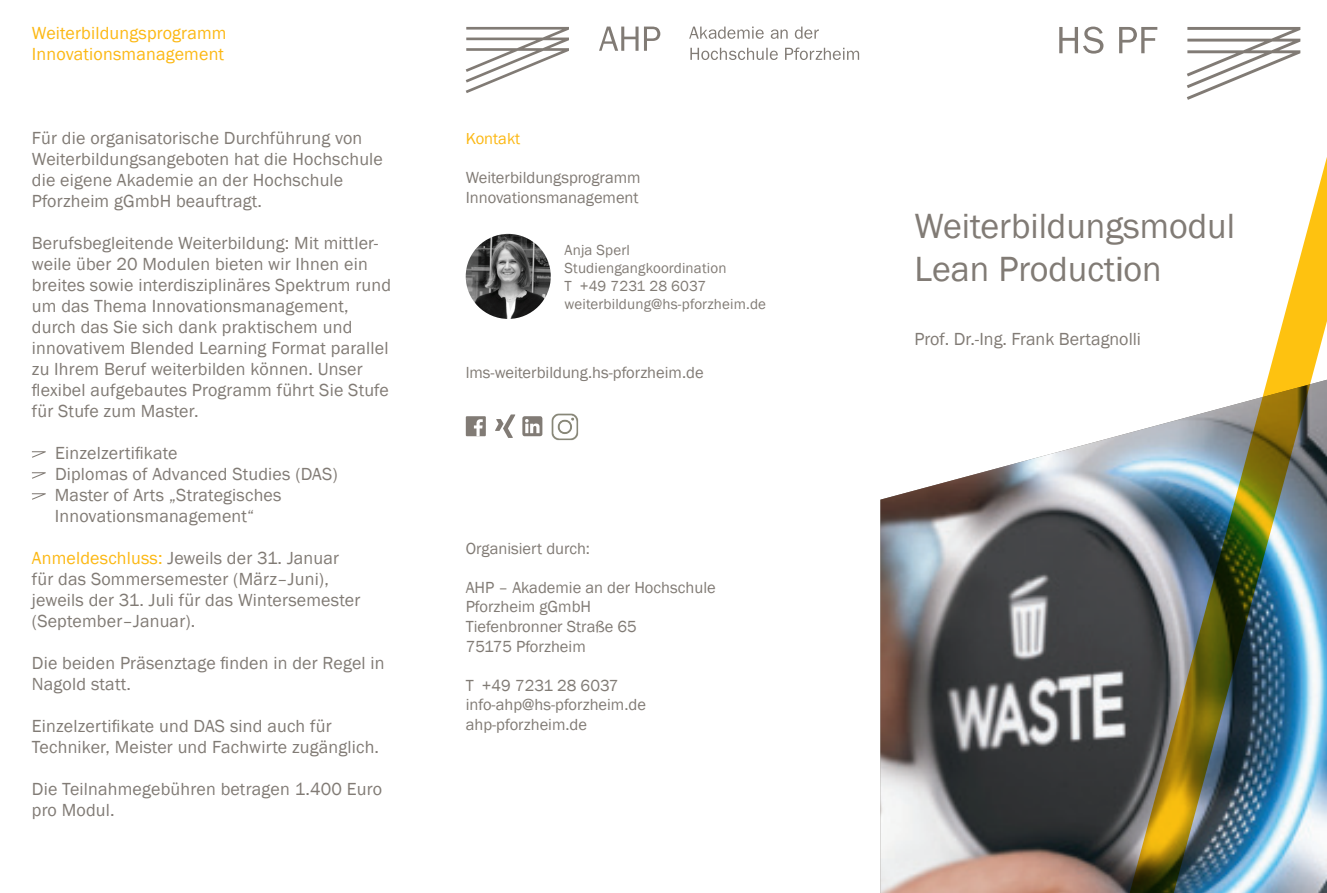
<style>
.page{position:relative;width:1327px;height:893px;background:#fff}
.page>*{position:absolute;margin:0;border:0;box-sizing:border-box;transform-origin:0 0}
.t1{font:36px/43.2px "Franklin Gothic";color:#817b75}
.t2{font:18px/21px "Franklin Gothic";letter-spacing:.01em;color:#817b75}
.t3{font:18px/21px "Franklin Gothic";letter-spacing:.01em;color:#fcb814}
.t4{font:16.5px/19.5px "Franklin Gothic";color:#817b75}
.t5{font:16.5px "Franklin Gothic";color:#fcb814}
.t6{font:15px/18px "Franklin Gothic";letter-spacing:.01em;color:#817b75}
.s1{color:#fcb814}
</style>
<div class="page">
<img style="left:880px;top:435px;width:239px;height:458px">
<svg style="left:32px;top:451px;width:14px;height:7px"></svg>
<svg style="left:32px;top:472px;width:14px;height:7px"></svg>
<svg style="left:32px;top:493px;width:14px;height:7px"></svg>
<svg style="left:599px;top:27px;width:61px;height:24px"></svg>
<svg style="left:690px;top:47px;width:169px;height:13px"></svg>
<svg style="left:689px;top:27px;width:130px;height:12px"></svg>
<svg style="left:466px;top:27px;width:103px;height:66px"></svg>
<img style="left:466px;top:234px;width:85px;height:85px;border-radius:43px">
<svg style="left:1187px;top:27px;width:113px;height:64px"></svg>
<svg style="left:1059px;top:27px;width:98px;height:27px"></svg>
<svg style="left:495px;top:414px;width:20px;height:24px"></svg>
<div style="left:466px;top:416px;width:20px;height:20px;background:#817b75"></div>
<svg style="left:474px;top:419px;width:9px;height:17px"></svg>
<svg style="left:522px;top:416px;width:20px;height:20px"></svg>
<img style="left:551px;top:413px;width:28px;height:28px">
<img style="left:1119px;top:91px;width:208px;height:802px">
<p class="t3" style="left:32px;top:23px;width:196px">Weiterbildungsprogramm<br>Innovationsmanagement</p>
<p class="t2" style="left:32px;top:128px;width:352px">Für die organisatorische Durchführung von Weiterbildungsangeboten hat die Hochschule die eigene Akademie an der Hochschule Pforzheim gGmbH beauftragt.</p>
<p class="t2" style="left:32px;top:233px;width:361px">Berufsbegleitende Weiterbildung: Mit mittler&shy;weile über 20 Modulen bieten wir Ihnen ein breites sowie interdisziplinäres Spektrum rund um das Thema Innovationsmanagement, durch das Sie sich dank praktischem und innovativem Blended Learning Format parallel zu Ihrem Beruf weiterbilden können. Unser flexibel aufgebautes Programm führt Sie Stufe für Stufe zum Master.</p>
<p class="t2" style="left:55px;top:443px;width:284px">Einzelzertifikate<br>Diplomas of Advanced Studies (DAS)<br>Master of Arts „Strategisches<br>Innovationsmanagement“</p>
<p class="t2" style="left:32px;top:548px;width:330px"><span class="s1">Anmeldeschluss:</span> Jeweils der 31. Januar für das Sommersemester (März–Juni), jeweils der 31. Juli für das Wintersemester (September–Januar).</p>
<p class="t2" style="left:32px;top:653px;width:354px">Die beiden Präsenztage finden in der Regel in<br>Nagold statt.</p>
<p class="t2" style="left:32px;top:716px;width:349px">Einzelzertifikate und DAS sind auch für<br>Techniker, Meister und Fachwirte zugänglich.</p>
<p class="t2" style="left:32px;top:779px;width:352px">Die Teilnahmegebühren betragen 1.400 Euro pro Modul.</p>
<p class="t5" style="left:466px;top:129px;width:56px">Kontakt</p>
<p class="t4" style="left:466px;top:169px;width:176px">Weiterbildungsprogramm<br>Innovationsmanagement</p>
<p class="t6" style="left:564px;top:241px;width:203px">Anja Sperl<br>Studiengangkoordination<br>T +49 7231 28 6037 weiterbildung@hs-pforzheim.de</p>
<p class="t4" style="left:466px;top:364px;width:239px">lms-weiterbildung.hs-pforzheim.de</p>
<p class="t4" style="left:466px;top:539px;width:126px">Organisiert durch:</p>
<p class="t4" style="left:466px;top:578px;width:251px">AHP – Akademie an der Hochschule<br>Pforzheim gGmbH<br>Tiefenbronner Straße 65<br>75175 Pforzheim</p>
<p class="t4" style="left:466px;top:676px;width:182px">T +49 7231 28 6037 info-ahp@hs-pforzheim.de ahp-pforzheim.de</p>
<h1 class="t1" style="left:914px;top:205px;width:322px">Weiterbildungsmodul<br>Lean Production</h1>
<p class="t2" style="left:914px;top:329px;width:228px">Prof. Dr.-Ing. Frank Bertagnolli</p>
</div>
